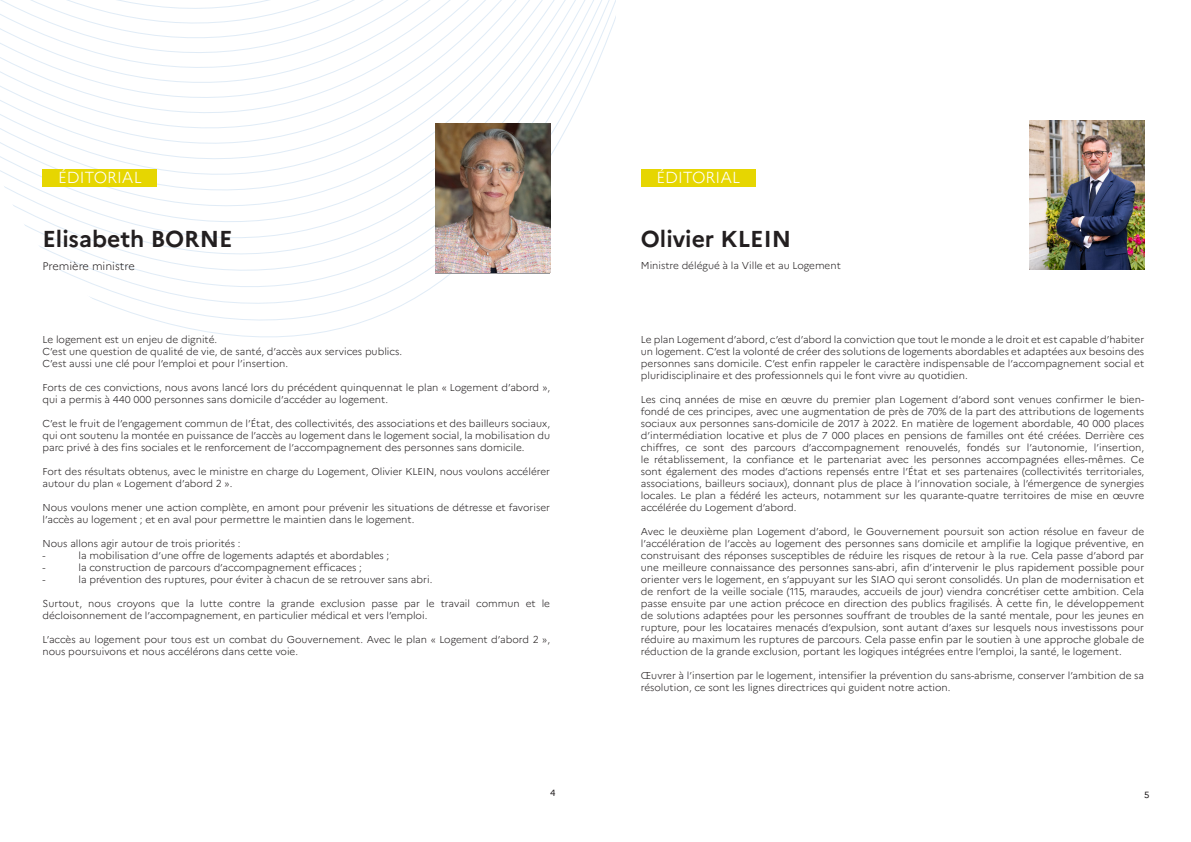
<style>
.page{position:relative;width:1191px;height:842px;background:#fff}
.page>*{position:absolute;margin:0;border:0;box-sizing:border-box;transform-origin:0 0}
.t1{font:700 23px "Marianne";color:#231f20}
.t2{font:300 16px "Marianne";color:#fff}
.t3{font:300 11px "Marianne";color:#231f20}
.t4{font:300 10px/12px "Marianne";color:#231f20}
.t5{font:9px "Marianne";color:#231f20}
</style>
<div class="page">
<svg style="left:0;top:0;width:616px;height:338px"></svg>
<img style="left:1029px;top:120px;width:115px;height:149px">
<div style="left:641px;top:169px;width:114px;height:18px;background:#e6d601"></div>
<img style="left:435px;top:124px;width:115px;height:148px">
<div style="left:43px;top:169px;width:114px;height:18px;background:#e6d601"></div>
<p class="t2" style="left:58px;top:165px;width:85px">ÉDITORIAL</p>
<p class="t2" style="left:656px;top:165px;width:85px">ÉDITORIAL</p>
<p class="t1" style="left:43px;top:221px;width:191px">Elisabeth BORNE</p>
<p class="t1" style="left:641px;top:221px;width:152px">Olivier KLEIN</p>
<p class="t3" style="left:43px;top:258px;width:94px">Première ministre</p>
<p class="t4" style="left:641px;top:259px;width:201px">Ministre délégué à la Ville et au Logement</p>
<p class="t4" style="left:43px;top:332px;width:176px">Le logement est un enjeu de dignité.</p>
<p class="t4" style="left:43px;top:344px;width:361px">C’est une question de qualité de vie, de santé, d’accès aux services publics.</p>
<p class="t4" style="left:43px;top:356px;width:247px">C’est aussi une clé pour l’emploi et pour l’insertion.</p>
<p class="t4" style="left:43px;top:380px;width:509px">Forts de ces convictions, nous avons lancé lors du précédent quinquennat le plan « Logement d’abord », qui a permis à 440 000 personnes sans domicile d’accéder au logement.</p>
<p class="t4" style="left:43px;top:416px;width:509px;text-align:justify">C’est le fruit de l’engagement commun de l’État, des collectivités, des associations et des bailleurs sociaux, qui ont soutenu la montée en puissance de l’accès au logement dans le logement social, la mobilisation du parc privé à des fins sociales et le renforcement de l’accompagnement des personnes sans domicile.</p>
<p class="t4" style="left:43px;top:464px;width:509px">Fort des résultats obtenus, avec le ministre en charge du Logement, Olivier KLEIN, nous voulons accélérer autour du plan « Logement d’abord 2 ».</p>
<p class="t4" style="left:43px;top:500px;width:509px">Nous voulons mener une action complète, en amont pour prévenir les situations de détresse et favoriser l’accès au logement ; et en aval pour permettre le maintien dans le logement.</p>
<p class="t4" style="left:43px;top:536px;width:199px">Nous allons agir autour de trois priorités :</p>
<p class="t4" style="left:43px;top:548px;width:5px">-</p>
<p class="t4" style="left:79px;top:548px;width:312px">la mobilisation d’une offre de logements adaptés et abordables ;</p>
<p class="t4" style="left:43px;top:560px;width:5px">-</p>
<p class="t4" style="left:79px;top:560px;width:285px">la construction de parcours d’accompagnement efficaces ;</p>
<p class="t4" style="left:43px;top:572px;width:5px">-</p>
<p class="t4" style="left:79px;top:572px;width:355px">la prévention des ruptures, pour éviter à chacun de se retrouver sans abri.</p>
<p class="t4" style="left:43px;top:596px;width:509px">Surtout, nous croyons que la lutte contre la grande exclusion passe par le travail commun et le décloisonnement de l’accompagnement, en particulier médical et vers l’emploi.</p>
<p class="t4" style="left:43px;top:632px;width:509px">L’accès au logement pour tous est un combat du Gouvernement. Avec le plan « Logement d’abord 2 », nous poursuivons et nous accélérons dans cette voie.</p>
<p class="t4" style="left:641px;top:332px;width:505px;text-align:justify">Le plan Logement d’abord, c’est d’abord la conviction que tout le monde a le droit et est capable d’habiter un logement. C’est la volonté de créer des solutions de logements abordables et adaptées aux besoins des personnes sans domicile. C’est enfin rappeler le caractère indispensable de l’accompagnement social et pluridisciplinaire et des professionnels qui le font vivre au quotidien.</p>
<p class="t4" style="left:641px;top:392px;width:505px;text-align:justify">Les cinq années de mise en œuvre du premier plan Logement d’abord sont venues confirmer le bien&shy;fondé de ces principes, avec une augmentation de près de 70% de la part des attributions de logements sociaux aux personnes sans-domicile de 2017 à 2022. En matière de logement abordable, 40 000 places d’intermédiation locative et plus de 7 000 places en pensions de familles ont été créées. Derrière ces chiffres, ce sont des parcours d’accompagnement renouvelés, fondés sur l’autonomie, l’insertion, le rétablissement, la confiance et le partenariat avec les personnes accompagnées elles-mêmes. Ce sont également des modes d’actions repensés entre l’État et ses partenaires (collectivités territoriales, associations, bailleurs sociaux), donnant plus de place à l’innovation sociale, à l’émergence de synergies locales. Le plan a fédéré les acteurs, notamment sur les quarante-quatre territoires de mise en œuvre accélérée du Logement d’abord.</p>
<p class="t4" style="left:641px;top:524px;width:505px;text-align:justify">Avec le deuxième plan Logement d’abord, le Gouvernement poursuit son action résolue en faveur de l’accélération de l’accès au logement des personnes sans domicile et amplifie la logique préventive, en construisant des réponses susceptibles de réduire les risques de retour à la rue. Cela passe d’abord par une meilleure connaissance des personnes sans-abri, afin d’intervenir le plus rapidement possible pour orienter vers le logement, en s’appuyant sur les SIAO qui seront consolidés. Un plan de modernisation et de renfort de la veille sociale (115, maraudes, accueils de jour) viendra concrétiser cette ambition. Cela passe ensuite par une action précoce en direction des publics fragilisés. À cette fin, le développement de solutions adaptées pour les personnes souffrant de troubles de la santé mentale, pour les jeunes en rupture, pour les locataires menacés d’expulsion, sont autant d’axes sur lesquels nous investissons pour réduire au maximum les ruptures de parcours. Cela passe enfin par le soutien à une approche globale de réduction de la grande exclusion, portant les logiques intégrées entre l’emploi, la santé, le logement.</p>
<p class="t4" style="left:641px;top:668px;width:505px">Œuvrer à l’insertion par le logement, intensifier la prévention du sans-abrisme, conserver l’ambition de sa résolution, ce sont les lignes directrices qui guident notre action.</p>
<p class="t5" style="left:550px;top:786px;width:7px">4</p>
<p class="t5" style="left:1144px;top:787px;width:7px">5</p>
</div>
